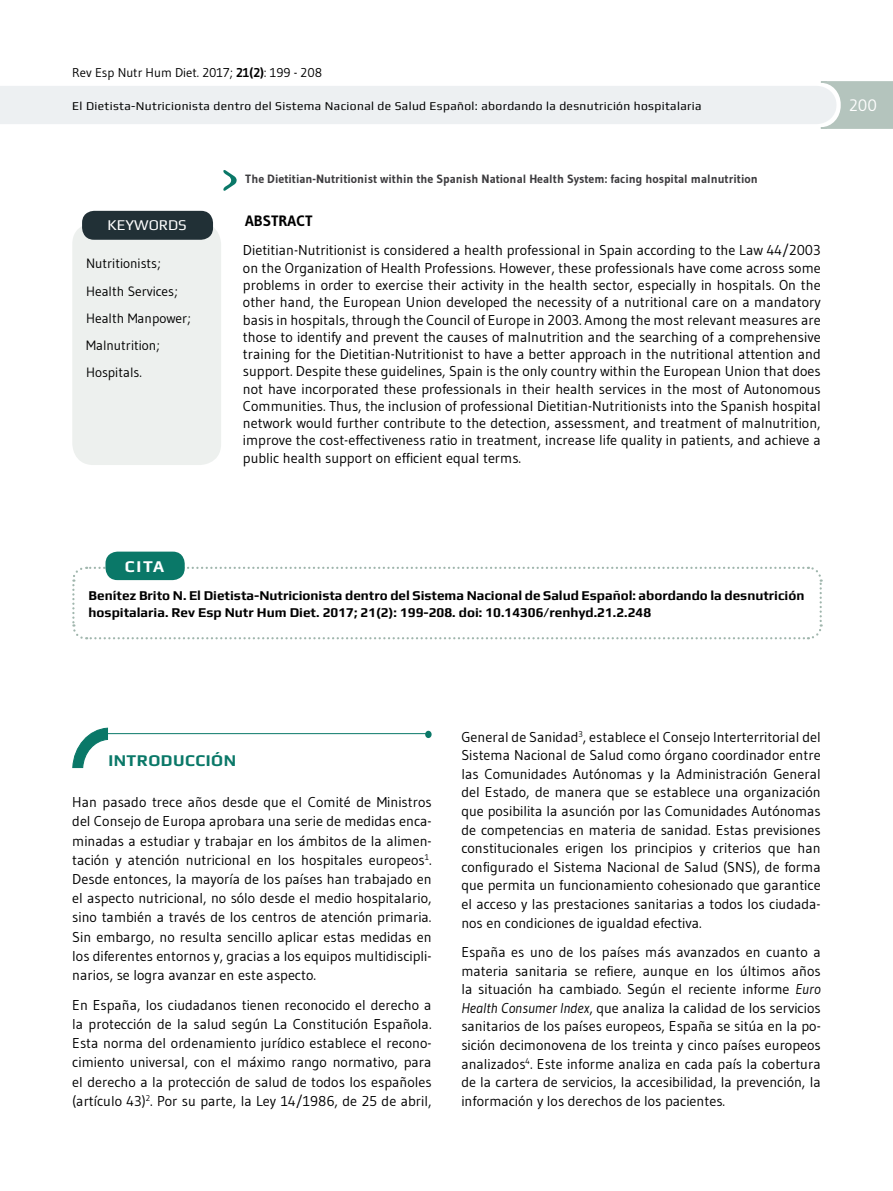
<style>
.page{position:relative;width:893px;height:1191px;background:#fff}
.page>*{position:absolute;margin:0;border:0;box-sizing:border-box;transform-origin:0 0}
.t1{font:700 16.5px "Play";letter-spacing:.03em;color:#0a7868}
.t2{font:700 16.5px "Play";color:#fff}
.t3{font:16.5px "Gudea";color:#fff}
.t4{font:15px "Play";color:#fff}
.t5{font:700 15px "Gudea";color:#000}
.t6{font:14.25px/18.6px "Gudea";color:#000;text-align:justify}
.t7{font:700 13.5px/17.2px "Play";color:#000}
.t8{font:13.5px/27.2px "Gudea";color:#000}
.t9{font:12.75px "Gudea";color:#000}
.t10{font:12px "Play";letter-spacing:.03em;color:#000}
.t11{font:700 12px "Gudea";color:#3e3d40}
.s1{font-weight:700}
.s2{font-style:italic}
</style>
<div class="page">
<div style="left:72px;top:223px;width:149px;height:242px;background:#edf0ee;border-radius:21px"></div>
<div style="left:82px;top:211px;width:131px;height:29px;background:#213036;border-radius:12px"></div>
<svg style="left:223px;top:170px;width:14px;height:21px"></svg>
<svg style="left:0;top:81px;width:893px;height:48px"></svg>
<svg style="left:72px;top:566px;width:751px;height:74px"></svg>
<div style="left:105px;top:551px;width:80px;height:29px;background:#0a7868;border-radius:12px"></div>
<hr style="left:101px;top:733px;width:325px;height:1px;background:#0a7868">
<div style="left:425px;top:731px;width:7px;height:7px;background:#0a7868;border-radius:50%"></div>
<svg style="left:72px;top:727px;width:37px;height:41px"></svg>
<p class="t9" style="left:72px;top:65px;width:251px">Rev Esp Nutr Hum Diet. 2017; <span class="s1">21(2)</span>: 199 - 208</p>
<p class="t10" style="left:72px;top:99px;width:631px">El Dietista-Nutricionista dentro del Sistema Nacional de Salud Español: abordando la desnutrición hospitalaria</p>
<p class="t3" style="left:849px;top:95px;width:29px">200</p>
<p class="t4" style="left:108px;top:216px;width:81px">KEYWORDS</p>
<p class="t8" style="left:86px;top:250px;width:106px">Nutritionists;<br>Health Services;<br>Health Manpower;<br>Malnutrition;<br>Hospitals.</p>
<p class="t11" style="left:245px;top:172px;width:514px">The Dietitian-Nutritionist within the Spanish National Health System: facing hospital malnutrition</p>
<p class="t5" style="left:245px;top:211px;width:69px">ABSTRACT</p>
<p class="t6" style="left:243px;top:242px;width:579px;line-height:17.2px">Dietitian-Nutritionist is considered a health professional in Spain according to the Law 44/2003 on the Organization of Health Professions. However, these professionals have come across some problems in order to exercise their activity in the health sector, especially in hospitals. On the other hand, the European Union developed the necessity of a nutritional care on a mandatory basis in hospitals, through the Council of Europe in 2003. Among the most relevant measures are those to identify and prevent the causes of malnutrition and the searching of a comprehensive training for the Dietitian-Nutritionist to have a better approach in the nutritional attention and support. Despite these guidelines, Spain is the only country within the European Union that does not have incorporated these professionals in their health services in the most of Autonomous Communities. Thus, the inclusion of professional Dietitian-Nutritionists into the Spanish hospital network would further contribute to the detection, assessment, and treatment of malnutrition, improve the cost-effectiveness ratio in treatment, increase life quality in patients, and achieve a public health support on efficient equal terms.</p>
<p class="t2" style="left:125px;top:556px;width:41px">CITA</p>
<p class="t7" style="left:89px;top:586px;width:717px">Benítez Brito N. El Dietista-Nutricionista dentro del Sistema Nacional de Salud Español: abordando la desnutrición hospitalaria. Rev Esp Nutr Hum Diet. 2017; 21(2): 199-208. doi: 10.14306/renhyd.21.2.248</p>
<p class="t1" style="left:108px;top:750px;width:129px">INTRODUCCIÓN</p>
<p class="t6" style="left:72px;top:792px;width:361px;line-height:19.2px">Han pasado trece años desde que el Comité de Ministros del Consejo de Europa aprobara una serie de medidas enca&shy;minadas a estudiar y trabajar en los ámbitos de la alimen&shy;tación y atención nutricional en los hospitales europeos<sup>1</sup>.<br>Desde entonces, la mayoría de los países han trabajado en el aspecto nutricional, no sólo desde el medio hospitalario, sino también a través de los centros de atención primaria.<br>Sin embargo, no resulta sencillo aplicar estas medidas en los diferentes entornos y, gracias a los equipos multidiscipli&shy;narios, se logra avanzar en este aspecto.</p>
<p class="t6" style="left:72px;top:995px;width:361px;line-height:19.2px">En España, los ciudadanos tienen reconocido el derecho a la protección de la salud según La Constitución Española.<br>Esta norma del ordenamiento jurídico establece el recono&shy;cimiento universal, con el máximo rango normativo, para el derecho a la protección de salud de todos los españoles (artículo 43)<sup>2</sup>. Por su parte, la Ley 14/1986, de 25 de abril,</p>
<p class="t6" style="left:461px;top:727px;width:361px">General de Sanidad<sup>3</sup>, establece el Consejo Interterritorial del Sistema Nacional de Salud como órgano coordinador entre las Comunidades Autónomas y la Administración General del Estado, de manera que se establece una organización que posibilita la asunción por las Comunidades Autónomas de competencias en materia de sanidad. Estas previsiones constitucionales erigen los principios y criterios que han configurado el Sistema Nacional de Salud (SNS), de forma que permita un funcionamiento cohesionado que garantice el acceso y las prestaciones sanitarias a todos los ciudada&shy;nos en condiciones de igualdad efectiva.</p>
<p class="t6" style="left:461px;top:942px;width:361px">España es uno de los países más avanzados en cuanto a materia sanitaria se refiere, aunque en los últimos años la situación ha cambiado. Según el reciente informe <span class="s2">Euro Health Consumer Index</span>, que analiza la calidad de los servicios sanitarios de los países europeos, España se sitúa en la po&shy;sición decimonovena de los treinta y cinco países europeos analizados<sup>4</sup>. Este informe analiza en cada país la cobertura de la cartera de servicios, la accesibilidad, la prevención, la información y los derechos de los pacientes.</p>
</div>
